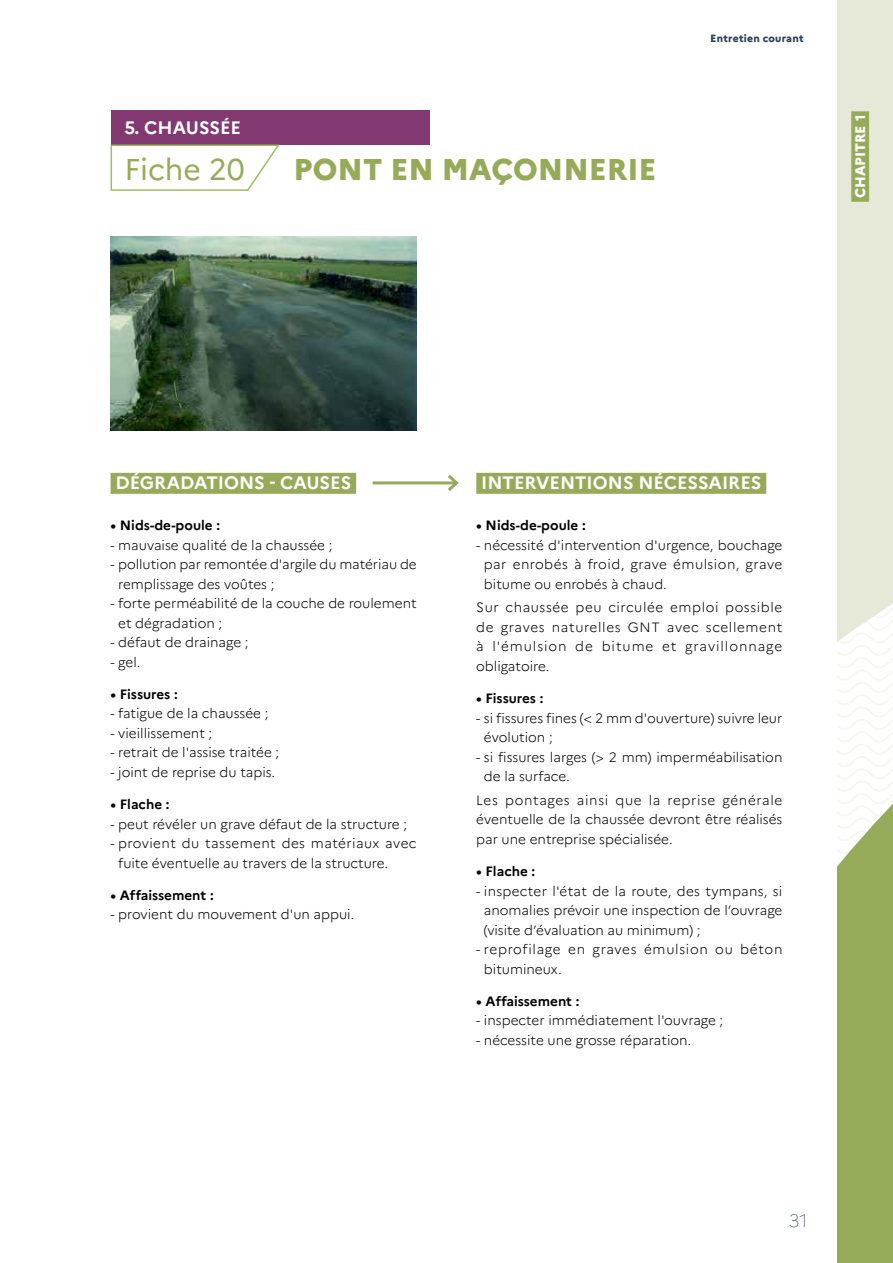
<style>
.page{position:relative;width:893px;height:1263px;background:#fff}
.page>*{position:absolute;margin:0;border:0;box-sizing:border-box;transform-origin:0 0}
.t1{font:800 30px "Marianne";color:#96ab5a}
.t2{font:30px "Marianne";color:#96ab5a}
.t3{font:700 18px "Marianne";color:#fff}
.t4{font:100 18px "Marianne";color:#2f415a}
.t5{font:800 13.8px "Marianne";letter-spacing:-.005em;color:#fff}
.t6{font:300 13.5px/19.5px "Marianne";color:#000}
.t7{font:700 13.5px "Marianne";color:#000}
.t8{font:300 13.5px/19.5px "Marianne";letter-spacing:.05em;color:#000}
.t9{font:800 10.5px "Marianne";letter-spacing:.02em;color:#2f415a}
</style>
<div class="page">
<svg style="left:838px;top:0;width:55px;height:1263px"></svg>
<div style="left:851px;top:111px;width:18px;height:91px;background:#96ab5a"></div>
<div style="left:111px;top:111px;width:318px;height:34px;background:#823870"></div>
<svg style="left:110px;top:144px;width:170px;height:47px"></svg>
<div style="left:111px;top:473px;width:245px;height:21px;background:#96ab5a"></div>
<div style="left:476px;top:473px;width:290px;height:21px;background:#96ab5a"></div>
<img style="left:111px;top:236px;width:306px;height:194px">
<hr style="left:373px;top:481px;width:83px;height:3px;background:#96ab5a">
<svg style="left:445px;top:475px;width:14px;height:16px"></svg>
<h2 class="t3" style="left:124px;top:116px;width:118px">5. CHAUSSÉE</h2>
<h1 class="t2" style="left:124px;top:151px;width:122px">Fiche 20</h1>
<h1 class="t1" style="left:293px;top:151px;width:365px">PONT EN MAÇONNERIE</h1>
<p class="t9" style="left:710px;top:32px;width:95px">Entretien courant</p>
<p class="t5" style="left:852px;top:198px;width:84px;rotate:-90deg">CHAPITRE 1</p>
<h2 class="t3" style="left:115px;top:472px;width:237px">DÉGRADATIONS - CAUSES</h2>
<p class="t7" style="left:111px;top:517px;width:111px">• Nids-de-poule :</p>
<p class="t6" style="left:111px;top:535px;width:223px">- mauvaise qualité de la chaussée ;</p>
<p class="t6" style="left:118px;top:554px;width:300px;text-indent:-8px">- pollution par remontée d'argile du matériau de remplissage des voûtes ;</p>
<p class="t6" style="left:118px;top:593px;width:300px;text-indent:-8px">- forte perméabilité de la couche de roulement et dégradation ;</p>
<p class="t6" style="left:111px;top:632px;width:140px">- défaut de drainage ;</p>
<p class="t6" style="left:111px;top:652px;width:31px">- gel.</p>
<p class="t7" style="left:111px;top:686px;width:69px">• Fissures :</p>
<p class="t6" style="left:111px;top:704px;width:159px">- fatigue de la chaussée ;</p>
<p class="t6" style="left:111px;top:723px;width:103px">- vieillissement ;</p>
<p class="t6" style="left:111px;top:743px;width:170px">- retrait de l'assise traitée ;</p>
<p class="t6" style="left:111px;top:762px;width:166px">- joint de reprise du tapis.</p>
<p class="t7" style="left:111px;top:796px;width:60px">• Flache :</p>
<p class="t6" style="left:111px;top:814px;width:298px">- peut révéler un grave défaut de la structure ;</p>
<p class="t6" style="left:118px;top:833px;width:300px;text-indent:-8px">- provient du tassement des matériaux avec fuite éventuelle au travers de la structure.</p>
<p class="t7" style="left:111px;top:887px;width:105px">• Affaissement :</p>
<p class="t6" style="left:111px;top:905px;width:245px">- provient du mouvement d'un appui.</p>
<h2 class="t3" style="left:481px;top:472px;width:282px">INTERVENTIONS NÉCESSAIRES</h2>
<p class="t7" style="left:476px;top:517px;width:111px">• Nids-de-poule :</p>
<p class="t6" style="left:484px;top:535px;width:300px;text-align:justify;text-indent:-8px">- nécessité d'intervention d'urgence, bouchage par enrobés à froid, grave émulsion, grave bitume ou enrobés à chaud.</p>
<p class="t6" style="left:476px;top:598px;width:308px;text-align:justify">Sur chaussée peu circulée emploi possible de graves naturelles GNT avec scellement à l'émulsion de bitume et gravillonnage obligatoire.</p>
<p class="t7" style="left:476px;top:690px;width:69px">• Fissures :</p>
<p class="t6" style="left:484px;top:708px;width:300px;text-indent:-8px">- si fissures fines (&lt; 2 mm d'ouverture) suivre leur évolution ;</p>
<p class="t6" style="left:484px;top:747px;width:300px;text-indent:-8px">- si fissures larges (&gt; 2 mm) imperméabilisation de la surface.</p>
<p class="t6" style="left:476px;top:790px;width:308px;text-align:justify">Les pontages ainsi que la reprise générale éventuelle de la chaussée devront être réalisés par une entreprise spécialisée.</p>
<p class="t7" style="left:476px;top:863px;width:60px">• Flache :</p>
<p class="t6" style="left:484px;top:881px;width:300px;text-align:justify;text-indent:-8px">- inspecter l'état de la route, des tympans, si anomalies prévoir une inspection de l’ouvrage (visite d’évaluation au minimum) ;</p>
<p class="t8" style="left:484px;top:939px;width:300px;text-indent:-8px">- reprofilage en graves émulsion ou béton bitumineux.</p>
<p class="t7" style="left:476px;top:993px;width:105px">• Affaissement :</p>
<p class="t6" style="left:476px;top:1011px;width:248px">- inspecter immédiatement l'ouvrage ;</p>
<p class="t6" style="left:476px;top:1030px;width:216px">- nécessite une grosse réparation.</p>
<h2 class="t4" style="left:789px;top:1210px;width:21px">31</h2>
</div>
